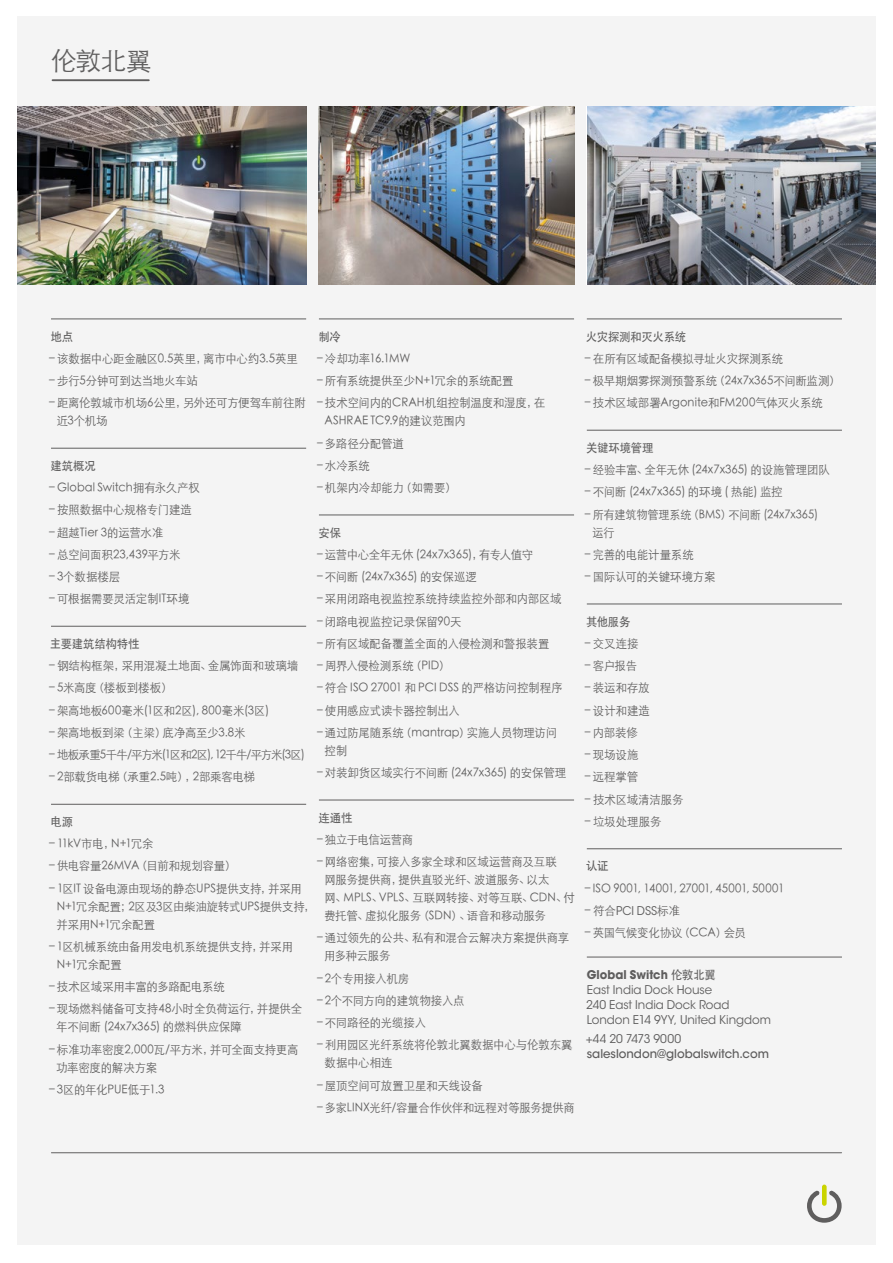
<style>
.page{position:relative;width:893px;height:1263px;background:#fff}
.page>*{position:absolute;margin:0;border:0;box-sizing:border-box;transform-origin:0 0}
.t1{font:300 25.5px "ST Heiti SC";color:#5f5e5e}
.t2{font:300 12px/18px "ST Heiti SC";letter-spacing:-.01em;color:#5f5e5e;scale:.95 1}
.t3{font:12px/15px "ITC Avant Garde Std";letter-spacing:-.005em;color:#5f5e5e}
.t4{font:500 12px "ST Heiti SC";letter-spacing:-.02em;color:#5f5e5e;scale:.95 1}
.t5{font:300 12px "ST Heiti SC";letter-spacing:-.065em;color:#5f5e5e;scale:.95 1}
.t6{font:300 12px "ST Heiti SC";letter-spacing:.015em;color:#5f5e5e;scale:.95 1}
.t7{font:500 12px "ITC Avant Garde Std";letter-spacing:-.005em;color:#5f5e5e}
.t8{font:300 12px "ST Heiti SC";letter-spacing:.01em;color:#5f5e5e;scale:.95 1}
.t9{font:12px "ITC Avant Garde Std";letter-spacing:-.005em;color:#5f5e5e;scale:.95 1}
.s1{font-family:"ST Heiti SC";font-weight:300}
.s2{font-weight:700}
.s3{font-family:"ST Heiti SC";font-weight:500}
</style>
<div class="page">
<div style="left:17px;top:16px;width:859px;height:1229px;background:#f4f4f4"></div>
<hr style="left:51px;top:319px;width:255px;height:1px;background:#5f5e5e">
<hr style="left:51px;top:448px;width:255px;height:1px;background:#5f5e5e">
<hr style="left:51px;top:626px;width:255px;height:1px;background:#5f5e5e">
<hr style="left:51px;top:804px;width:255px;height:1px;background:#5f5e5e">
<hr style="left:319px;top:319px;width:255px;height:1px;background:#5f5e5e">
<hr style="left:319px;top:515px;width:255px;height:1px;background:#5f5e5e">
<hr style="left:319px;top:800px;width:255px;height:1px;background:#5f5e5e">
<hr style="left:587px;top:319px;width:255px;height:1px;background:#5f5e5e">
<hr style="left:587px;top:430px;width:255px;height:1px;background:#5f5e5e">
<hr style="left:587px;top:604px;width:255px;height:1px;background:#5f5e5e">
<hr style="left:587px;top:848px;width:255px;height:1px;background:#5f5e5e">
<hr style="left:587px;top:957px;width:255px;height:1px;background:#5f5e5e">
<hr style="left:53px;top:79px;width:96px;height:2px;background:#5f5e5e">
<img style="left:17px;top:106px;width:289px;height:179px">
<hr style="left:51px;top:1152px;width:791px;height:1px;background:#5f5e5e">
<svg style="left:807px;top:1184px;width:35px;height:39px"></svg>
<img style="left:319px;top:106px;width:255px;height:179px">
<img style="left:587px;top:106px;width:288px;height:178px">
<h1 class="t1" style="left:51px;top:39px;width:102px">伦敦北翼</h1>
<p class="t4" style="left:51px;top:330px;width:25px">地点</p>
<p class="t2" style="left:49px;top:348px;width:263px">– 该数据中心距金融区0.5英里，离市中心约3.5英里</p>
<p class="t2" style="left:49px;top:370px;width:158px">– 步行5分钟可到达当地火车站</p>
<p class="t2" style="left:57px;top:393px;width:264px;text-indent:-8px">– 距离伦敦城市机场6公里，另外还可方便驾车前往附近3个机场</p>
<p class="t4" style="left:51px;top:459px;width:49px">建筑概况</p>
<p class="t2" style="left:49px;top:477px;width:160px">– Global Switch拥有永久产权</p>
<p class="t2" style="left:49px;top:500px;width:152px">– 按照数据中心规格专门建造</p>
<p class="t8" style="left:49px;top:522px;width:122px">– 超越Tier 3的运营水准</p>
<p class="t2" style="left:49px;top:544px;width:140px">– 总空间面积23,439平方米</p>
<p class="t2" style="left:49px;top:566px;width:76px">– 3个数据楼层</p>
<p class="t2" style="left:49px;top:589px;width:149px">– 可根据需要灵活定制IT环境</p>
<p class="t4" style="left:50px;top:637px;width:96px">主要建筑结构特性</p>
<p class="t2" style="left:49px;top:655px;width:264px">– 钢结构框架，采用混凝土地面、金属饰面和玻璃墙</p>
<p class="t2" style="left:49px;top:678px;width:131px">– 5米高度（楼板到楼板）</p>
<p class="t2" style="left:49px;top:700px;width:233px">– 架高地板600毫米(1区和2区), 800毫米(3区)</p>
<p class="t2" style="left:49px;top:722px;width:208px">– 架高地板到梁（主梁）底净高至少3.8米</p>
<p class="t5" style="left:49px;top:744px;width:271px">– 地板承重5千牛/平方米(1区和2区), 12千牛/平方米(3区)</p>
<p class="t2" style="left:49px;top:767px;width:218px">– 2部载货电梯（承重2.5吨），2部乘客电梯</p>
<p class="t4" style="left:51px;top:815px;width:25px">电源</p>
<p class="t2" style="left:49px;top:833px;width:111px">– 11kV市电，N+1冗余</p>
<p class="t2" style="left:49px;top:856px;width:198px">– 供电容量26MVA（目前和规划容量）</p>
<p class="t2" style="left:56px;top:878px;width:274px;text-indent:-7px">– 1区IT 设备电源由现场的静态UPS提供支持，并采用<br>N+1冗余配置；2区及3区由柴油旋转式UPS提供支持，并采用N+1冗余配置</p>
<p class="t2" style="left:57px;top:936px;width:250px;text-indent:-8px">– 1区机械系统由备用发电机系统提供支持，并采用<br>N+1冗余配置</p>
<p class="t2" style="left:49px;top:976px;width:187px">– 技术区域采用丰富的多路配电系统</p>
<p class="t2" style="left:56px;top:999px;width:260px;text-indent:-7px">– 现场燃料储备可支持48小时全负荷运行，并提供全年不间断 (24x7x365) 的燃料供应保障</p>
<p class="t2" style="left:56px;top:1039px;width:257px;text-indent:-7px">– 标准功率密度2,000瓦/平方米，并可全面支持更高功率密度的解决方案</p>
<p class="t2" style="left:49px;top:1079px;width:123px">– 3区的年化PUE低于1.3</p>
<p class="t4" style="left:318px;top:330px;width:25px">制冷</p>
<p class="t2" style="left:317px;top:348px;width:100px">– 冷却功率16.1MW</p>
<p class="t2" style="left:317px;top:370px;width:208px">– 所有系统提供至少N+1冗余的系统配置</p>
<p class="t2" style="left:324px;top:393px;width:234px;text-indent:-7px">– 技术空间内的CRAH机组控制温度和湿度，在<br>ASHRAE TC9.9的建议范围内</p>
<p class="t2" style="left:317px;top:433px;width:93px">– 多路径分配管道</p>
<p class="t2" style="left:317px;top:455px;width:57px">– 水冷系统</p>
<p class="t2" style="left:317px;top:477px;width:148px">– 机架内冷却能力（如需要）</p>
<p class="t4" style="left:318px;top:526px;width:25px">安保</p>
<p class="t2" style="left:317px;top:544px;width:229px">– 运营中心全年无休 (24x7x365)，有专人值守</p>
<p class="t2" style="left:317px;top:566px;width:170px">– 不间断 (24x7x365) 的安保巡逻</p>
<p class="t2" style="left:317px;top:589px;width:259px">– 采用闭路电视监控系统持续监控外部和内部区域</p>
<p class="t2" style="left:317px;top:611px;width:154px">– 闭路电视监控记录保留90天</p>
<p class="t2" style="left:317px;top:633px;width:246px">– 所有区域配备覆盖全面的入侵检测和警报装置</p>
<p class="t2" style="left:317px;top:655px;width:142px">– 周界入侵检测系统（PID）</p>
<p class="t2" style="left:317px;top:678px;width:260px">– 符合 ISO 27001 和 PCI DSS 的严格访问控制程序</p>
<p class="t2" style="left:317px;top:700px;width:152px">– 使用感应式读卡器控制出入</p>
<p class="t2" style="left:324px;top:722px;width:246px;text-indent:-7px">– 通过防尾随系统（mantrap）实施人员物理访问控制</p>
<p class="t2" style="left:317px;top:762px;width:264px">– 对装卸货区域实行不间断 (24x7x365) 的安保管理</p>
<p class="t4" style="left:319px;top:811px;width:37px">连通性</p>
<p class="t2" style="left:317px;top:829px;width:103px">– 独立于电信运营商</p>
<p class="t2" style="left:324px;top:851px;width:265px;text-indent:-7px">– 网络密集，可接入多家全球和区域运营商及互联<br>网服务提供商，提供直驳光纤、波道服务、以太<br>网、MPLS、VPLS、互联网转接、对等互联、CDN、付费托管、虚拟化服务（SDN）、语音和移动服务</p>
<p class="t2" style="left:324px;top:928px;width:260px;text-indent:-7px">– 通过领先的公共、私有和混合云解决方案提供商享用多种云服务</p>
<p class="t2" style="left:317px;top:968px;width:98px">– 2个专用接入机房</p>
<p class="t2" style="left:317px;top:990px;width:157px">– 2个不同方向的建筑物接入点</p>
<p class="t2" style="left:317px;top:1012px;width:116px">– 不同路径的光缆接入</p>
<p class="t2" style="left:325px;top:1035px;width:262px;text-indent:-8px">– 利用园区光纤系统将伦敦北翼数据中心与伦敦东翼数据中心相连</p>
<p class="t2" style="left:317px;top:1075px;width:176px">– 屋顶空间可放置卫星和天线设备</p>
<p class="t2" style="left:317px;top:1097px;width:273px">– 多家LINX光纤/容量合作伙伴和远程对等服务提供商</p>
<p class="t4" style="left:586px;top:330px;width:107px">火灾探测和灭火系统</p>
<p class="t2" style="left:585px;top:348px;width:210px">– 在所有区域配备模拟寻址火灾探测系统</p>
<p class="t2" style="left:585px;top:370px;width:271px">– 极早期烟雾探测预警系统（24x7x365不间断监测）</p>
<p class="t2" style="left:585px;top:393px;width:252px">– 技术区域部署Argonite和FM200气体灭火系统</p>
<p class="t4" style="left:586px;top:441px;width:72px">关键环境管理</p>
<p class="t2" style="left:585px;top:459px;width:260px">– 经验丰富、全年无休 (24x7x365) 的设施管理团队</p>
<p class="t2" style="left:585px;top:482px;width:210px">– 不间断 (24x7x365) 的环境 ( 热能) 监控</p>
<p class="t2" style="left:592px;top:504px;width:239px;text-indent:-8px">– 所有建筑物管理系统（BMS）不间断 (24x7x365)运行</p>
<p class="t2" style="left:585px;top:544px;width:116px">– 完善的电能计量系统</p>
<p class="t2" style="left:585px;top:566px;width:139px">– 国际认可的关键环境方案</p>
<p class="t4" style="left:586px;top:615px;width:48px">其他服务</p>
<p class="t2" style="left:585px;top:633px;width:58px">– 交叉连接</p>
<p class="t2" style="left:585px;top:655px;width:56px">– 客户报告</p>
<p class="t2" style="left:585px;top:678px;width:70px">– 装运和存放</p>
<p class="t2" style="left:585px;top:700px;width:70px">– 设计和建造</p>
<p class="t2" style="left:585px;top:722px;width:57px">– 内部装修</p>
<p class="t2" style="left:585px;top:744px;width:58px">– 现场设施</p>
<p class="t2" style="left:585px;top:767px;width:57px">– 远程掌管</p>
<p class="t2" style="left:585px;top:789px;width:105px">– 技术区域清洁服务</p>
<p class="t2" style="left:585px;top:811px;width:82px">– 垃圾处理服务</p>
<p class="t4" style="left:586px;top:859px;width:25px">认证</p>
<p class="t6" style="left:585px;top:878px;width:211px">– ISO 9001, 14001, 27001, 45001, 50001</p>
<p class="t9" style="left:585px;top:903px;width:102px"><span class="s1">– 符合</span>PCI DSS<span class="s1">标准</span></p>
<p class="t2" style="left:585px;top:922px;width:171px">– 英国气候变化协议（CCA）会员</p>
<p class="t3" style="left:586px;top:967px;width:186px"><span class="s2">Global Switch</span> <span class="s3">伦敦北翼<br></span>East India Dock House<br>240 East India Dock Road<br>London E14 9YY, United Kingdom</p>
<p class="t3" style="left:586px;top:1031px;width:97px">+44 20 7473 9000</p>
<p class="t7" style="left:587px;top:1046px;width:184px">saleslondon@globalswitch.com</p>
</div>
